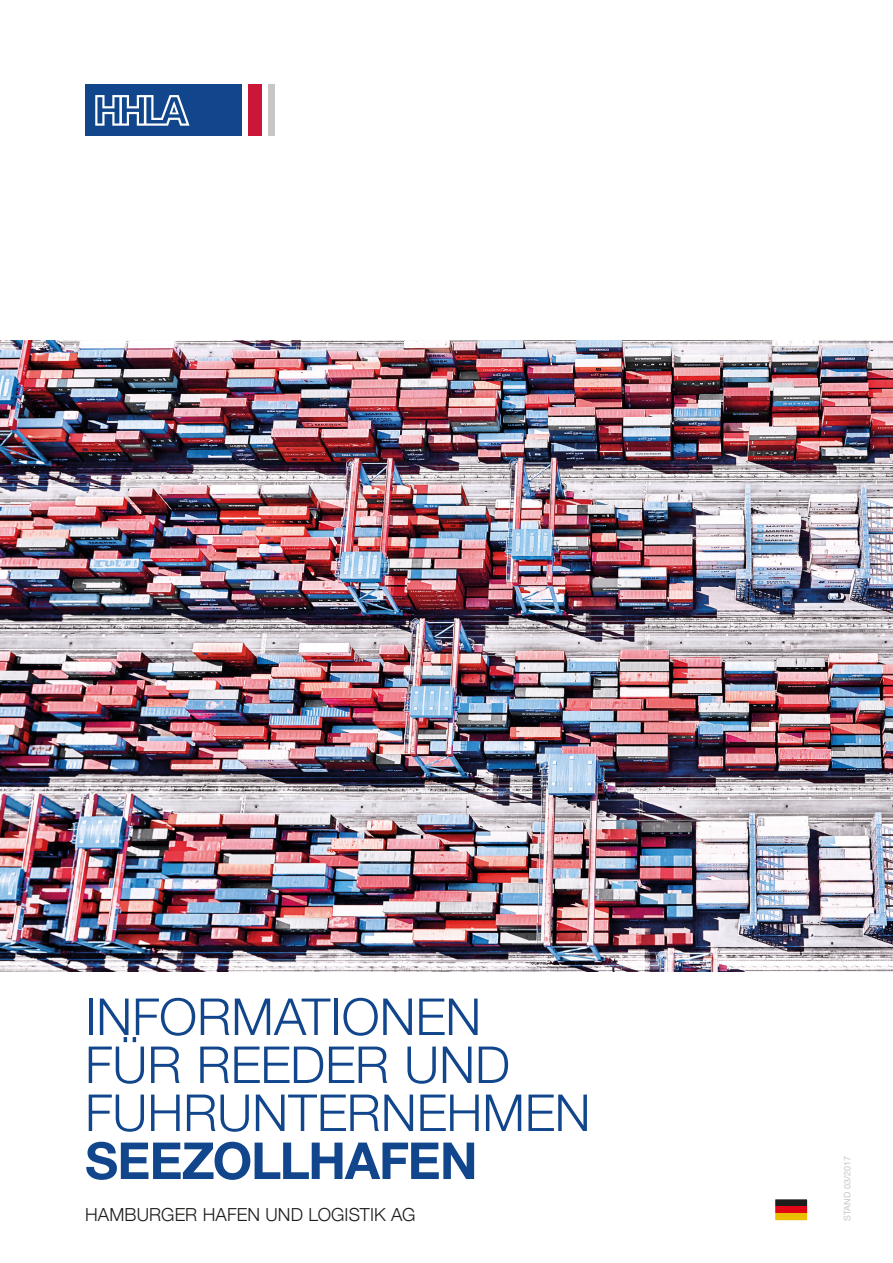
<style>
.page{position:relative;width:893px;height:1263px;background:#fff}
.page>*{position:absolute;margin:0;border:0;box-sizing:border-box;transform-origin:0 0}
.Überschrift1_Titel{font:300 51px/48px "Helvetica Neue LT Com";color:#11468c}
.Überschrift2_Titel{font:300 18px "Helvetica Neue LT Com";letter-spacing:.005em;color:#1d1d1b}
.t1{font:9px "Helvetica Neue LT Com";letter-spacing:.01em;color:#c8c7c7}
.s1{font-weight:700}
</style>
<div class="page">
<img style="left:0;top:340px;width:893px;height:632px">
<svg style="left:775px;top:1199px;width:33px;height:22px"></svg>
<div style="left:85px;top:85px;width:157px;height:51px;background:#11468c"></div>
<svg style="left:95px;top:95px;width:94px;height:31px"></svg>
<div style="left:248px;top:85px;width:13px;height:51px;background:#cb1737"></div>
<div style="left:268px;top:85px;width:7px;height:51px;background:#c8c5c5"></div>
<p class="Überschrift1_Titel" style="left:85px;top:992px;width:398px">INFORMATIONEN</p>
<p class="Überschrift1_Titel" style="left:85px;top:1040px;width:426px">FÜR REEDER UND</p>
<p class="Überschrift1_Titel" style="left:85px;top:1088px;width:507px">FUHRUNTERNEHMEN<br><span class="s1">SEEZOLLHAFEN</span></p>
<p class="Überschrift2_Titel" style="left:85px;top:1203px;width:332px">HAMBURGER HAFEN UND LOGISTIK AG</p>
<p class="t1" style="left:842px;top:1221px;width:67px;rotate:-90deg">STAND 03/2017</p>
</div>
